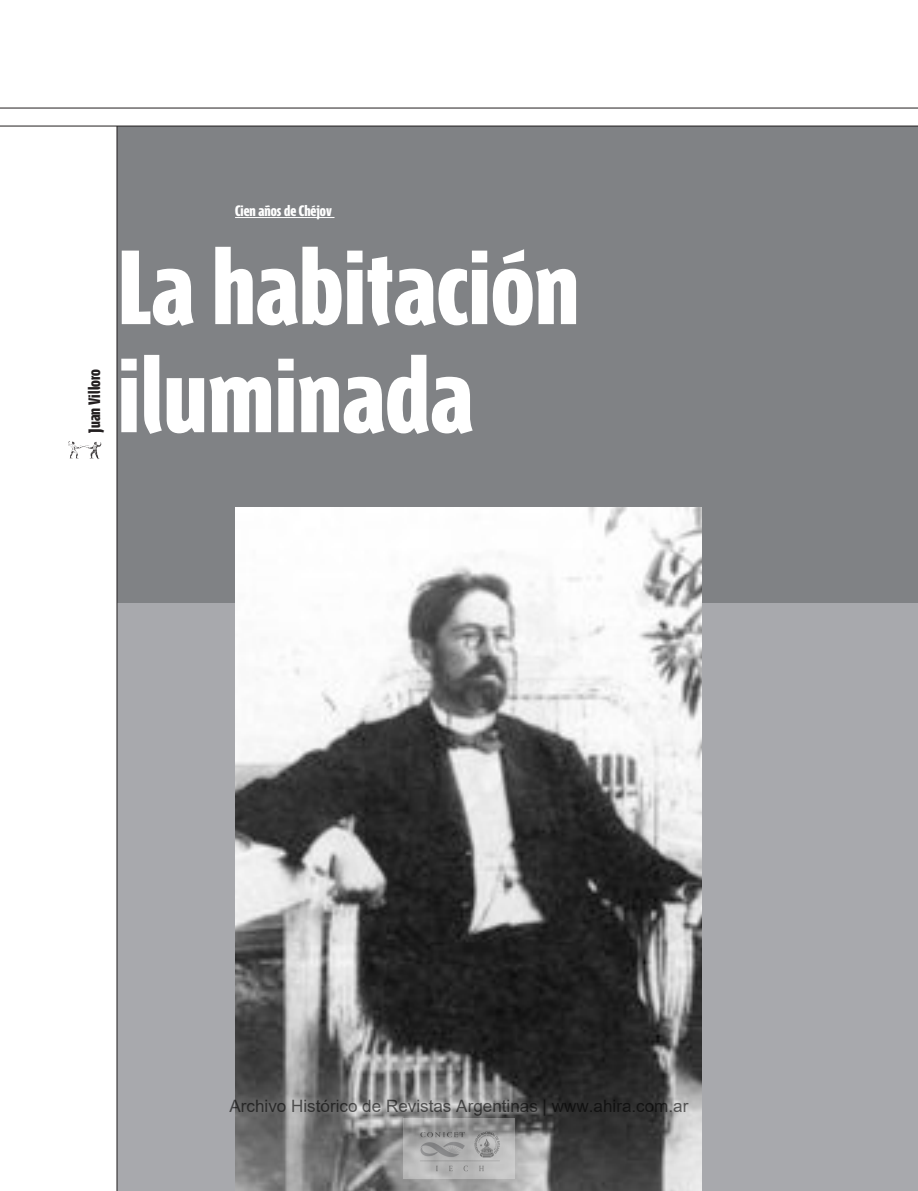
<style>
.page{position:relative;width:918px;height:1191px;background:#fff}
.page>*{position:absolute;margin:0;border:0;box-sizing:border-box;transform-origin:0 0}
.t1{font:700 105px "Fontana ND Ll";letter-spacing:.01em;color:#fff}
.t2{font:17.1px "Arial";color:rgb(0 0 0/.59)}
.t3{font:700 16.5px "Fontana ND Ll";letter-spacing:.01em;color:#231f20}
.t4{font:700 15px "Fontana ND Ll";color:#fff}
</style>
<div class="page">
<div style="left:117px;top:126px;width:801px;height:486px;background:#808285"></div>
<hr style="left:235px;top:217px;width:100px;height:1px;background:#fff">
<img style="left:69px;top:441px;width:33px;height:18px">
<div style="left:117px;top:603px;width:801px;height:588px;background:#a8a9ad"></div>
<img style="left:235px;top:507px;width:467px;height:684px">
<hr style="left:0;top:108px;width:918px;height:1px;background:#231f20">
<hr style="left:0;top:126px;width:918px;height:1px;background:#231f20">
<hr style="left:117px;top:126px;width:1px;height:1065px;background:#231f20">
<img style="left:404px;top:1118px;width:110px;height:60px">
<p class="t3" style="left:86px;top:433px;width:66px;rotate:-90deg">Juan Villoro</p>
<p class="t4" style="left:235px;top:204px;width:98px">Cien años de Chéjov</p>
<h1 class="t1" style="left:118px;top:237px;width:462px">La habitación</h1>
<h1 class="t1" style="left:118px;top:345px;width:356px">iluminada</h1>
<p class="t2" style="left:230px;top:1094px;width:460px">Archivo Histórico de Revistas Argentinas | www.ahira.com.ar</p>
</div>
